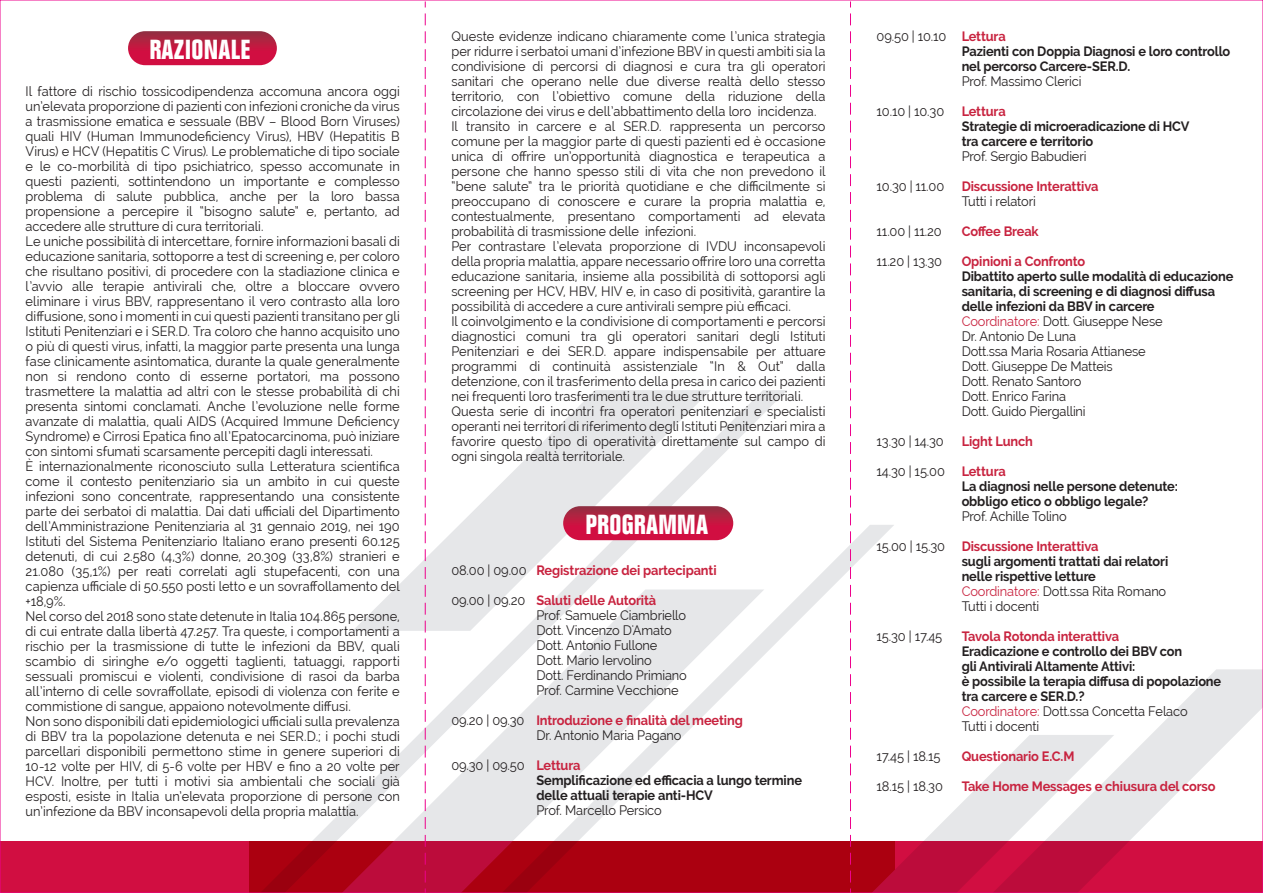
<style>
.page{position:relative;width:1263px;height:893px;background:#fff}
.page>*{position:absolute;margin:0;border:0;box-sizing:border-box;transform-origin:0 0}
.t1{font:700 condensed 27px "Folio";letter-spacing:.01em;color:#fff}
.t2{font:13.5px/15px "Raleway";color:#231f20;scale:.95 1}
.t3{font:700 13.5px/15px "Raleway";letter-spacing:-.01em;color:#231f20;scale:.95 1}
.t4{font:700 13.5px "Raleway";letter-spacing:-.01em;color:#c8233f;scale:.95 1}
.s1{font-weight:400}
.s2{color:#c8233f}
.s3{font-weight:700}
.s4{font-weight:400;color:#c8233f}
.s5{font-weight:400;color:#231f20}
.s6{font-weight:700;color:#c8233f}
</style>
<div class="page">
<div style="left:0;top:842px;width:1263px;height:51px;background:#d10e41"></div>
<svg style="left:250px;top:390px;width:537px;height:501px"></svg>
<svg style="left:365px;top:525px;width:529px;height:366px"></svg>
<svg style="left:284px;top:589px;width:480px;height:302px"></svg>
<svg style="left:765px;top:735px;width:195px;height:156px"></svg>
<svg style="left:960px;top:669px;width:301px;height:222px"></svg>
<div style="left:563px;top:506px;width:170px;height:34px;background:linear-gradient(to bottom,#9d2d42,#de0741);border-radius:17px"></div>
<div style="left:128px;top:31px;width:149px;height:34px;background:linear-gradient(to bottom,#9d2e42,#de0841);border-radius:17px"></div>
<svg style="left:425px;top:1px;width:1px;height:881px"></svg>
<svg style="left:850px;top:1px;width:1px;height:881px"></svg>
<h1 class="t1" style="left:149px;top:34px;width:103px">RAZIONALE</h1>
<p class="t3" style="left:962px;top:29px;width:284px;text-indent:-85px"><span class="s1">09.50 | 10.10</span> <span class="s2">Lettura<br></span>Pazienti con Doppia Diagnosi e loro controllo nel percorso Carcere-SER.D.</p>
<p class="t2" style="left:962px;top:74px;width:128px">Prof. Massimo Clerici</p>
<p class="t2" style="left:877px;top:104px;width:73px">10.10 | 10.30</p>
<p class="t4" style="left:962px;top:104px;width:48px">Lettura</p>
<p class="t3" style="left:962px;top:119px;width:241px">Strategie di microeradicazione di HCV tra carcere e territorio</p>
<p class="t2" style="left:962px;top:149px;width:133px">Prof. Sergio Babudieri</p>
<p class="t2" style="left:877px;top:179px;width:73px">10.30 | 11.00</p>
<p class="t4" style="left:962px;top:179px;width:145px">Discussione Interattiva</p>
<p class="t2" style="left:962px;top:194px;width:80px">Tutti i relatori</p>
<p class="t2" style="left:877px;top:224px;width:70px">11.00 | 11.20</p>
<p class="t4" style="left:962px;top:224px;width:83px">Coffee Break</p>
<p class="t2" style="left:877px;top:254px;width:71px">11.20 | 13.30</p>
<p class="t4" style="left:962px;top:254px;width:132px">Opinioni a Confronto</p>
<p class="t2" style="left:962px;top:269px;width:288px"><span class="s3">Dibattito aperto sulle modalità di educazione sanitaria, di screening e di diagnosi diffusa delle infezioni da BBV in carcere<br></span><span class="s2">Coordinatore:</span> Dott. Giuseppe Nese<br>Dr. Antonio De Luna<br>Dott.ssa Maria Rosaria Attianese<br>Dott. Giuseppe De Matteis<br>Dott. Renato Santoro<br>Dott. Enrico Farina<br>Dott. Guido Piergallini</p>
<p class="t2" style="left:877px;top:434px;width:72px">13.30 | 14.30</p>
<p class="t4" style="left:962px;top:434px;width:77px">Light Lunch</p>
<p class="t3" style="left:962px;top:464px;width:229px;text-indent:-85px"><span class="s1">14.30 | 15.00</span> <span class="s2">Lettura<br></span>La diagnosi nelle persone detenute: obbligo etico o obbligo legale?</p>
<p class="t2" style="left:962px;top:509px;width:112px">Prof. Achille Tolino</p>
<p class="t3" style="left:962px;top:539px;width:219px;text-indent:-85px"><span class="s1">15.00 | 15.30</span> <span class="s2">Discussione Interattiva<br></span>sugli argomenti trattati dai relatori nelle rispettive letture<br><span class="s4">Coordinatore:</span> <span class="s1">Dott.ssa Rita Romano<br>Tutti i docenti</span></p>
<p class="t2" style="left:877px;top:629px;width:71px">15.30 | 17.45</p>
<p class="t4" style="left:962px;top:629px;width:167px">Tavola Rotonda interattiva</p>
<p class="t3" style="left:962px;top:644px;width:275px">Eradicazione e controllo dei BBV con<br>gli Antivirali Altamente Attivi:<br>è possibile la terapia diffusa di popolazione tra carcere e SER.D.?<br><span class="s4">Coordinatore:</span> <span class="s1">Dott.ssa Concetta Felaco<br>Tutti i docenti</span></p>
<p class="t2" style="left:877px;top:749px;width:69px">17.45 | 18.15</p>
<p class="t4" style="left:962px;top:749px;width:120px">Questionario E.C.M</p>
<p class="t2" style="left:877px;top:779px;width:71px">18.15 | 18.30</p>
<p class="t4" style="left:962px;top:779px;width:269px">Take Home Messages e chiusura del corso</p>
<p class="t2" style="left:451px;top:29px;width:395px">Queste evidenze indicano chiaramente come l’unica strategia per ridurre i serbatoi umani d’infezione BBV in questi ambiti sia la condivisione di percorsi di diagnosi e cura tra gli operatori sanitari che operano nelle due diverse realtà dello stesso territorio, con l’obiettivo comune della riduzione della circolazione dei virus e dell’abbattimento della loro incidenza.<br>Il transito in carcere e al SER.D. rappresenta un percorso comune per la maggior parte di questi pazienti ed è occasione unica di offrire un’opportunità diagnostica e terapeutica a persone che hanno spesso stili di vita che non prevedono il “bene salute” tra le priorità quotidiane e che difficilmente si preoccupano di conoscere e curare la propria malattia e, contestualmente, presentano comportamenti ad elevata probabilità di trasmissione delle infezioni.<br>Per contrastare l’elevata proporzione di IVDU inconsapevoli della propria malattia, appare necessario offrire loro una corretta educazione sanitaria, insieme alla possibilità di sottoporsi agli screening per HCV, HBV, HIV e, in caso di positività, garantire la possibilità di accedere a cure antivirali sempre più efficaci.<br>Il coinvolgimento e la condivisione di comportamenti e percorsi diagnostici comuni tra gli operatori sanitari degli Istituti Penitenziari e dei SER.D. appare indispensabile per attuare programmi di continuità assistenziale “In &amp; Out” dalla detenzione, con il trasferimento della presa in carico dei pazienti nei frequenti loro trasferimenti tra le due strutture territoriali.<br>Questa serie di incontri fra operatori penitenziari e specialisti operanti nei territori di riferimento degli Istituti Penitenziari mira a favorire questo tipo di operatività direttamente sul campo di ogni singola realtà territoriale.</p>
<p class="t2" style="left:26px;top:84px;width:395px">Il fattore di rischio tossicodipendenza accomuna ancora oggi un’elevata proporzione di pazienti con infezioni croniche da virus a trasmissione ematica e sessuale (BBV – Blood Born Viruses) quali HIV (Human Immunodeficiency Virus), HBV (Hepatitis B Virus) e HCV (Hepatitis C Virus). Le problematiche di tipo sociale e le co-morbilità di tipo psichiatrico, spesso accomunate in questi pazienti, sottintendono un importante e complesso problema di salute pubblica, anche per la loro bassa propensione a percepire il “bisogno salute” e, pertanto, ad accedere alle strutture di cura territoriali.<br>Le uniche possibilità di intercettare, fornire informazioni basali di educazione sanitaria, sottoporre a test di screening e, per coloro che risultano positivi, di procedere con la stadiazione clinica e l’avvio alle terapie antivirali che, oltre a bloccare ovvero eliminare i virus BBV, rappresentano il vero contrasto alla loro diffusione, sono i momenti in cui questi pazienti transitano per gli Istituti Penitenziari e i SER.D. Tra coloro che hanno acquisito uno o più di questi virus, infatti, la maggior parte presenta una lunga fase clinicamente asintomatica, durante la quale generalmente non si rendono conto di esserne portatori, ma possono trasmettere la malattia ad altri con le stesse probabilità di chi presenta sintomi conclamati. Anche l’evoluzione nelle forme avanzate di malattia, quali AIDS (Acquired Immune Deficiency Syndrome) e Cirrosi Epatica fino all’Epatocarcinoma, può iniziare con sintomi sfumati scarsamente percepiti dagli interessati.<br>È internazionalmente riconosciuto sulla Letteratura scientifica come il contesto penitenziario sia un ambito in cui queste infezioni sono concentrate, rappresentando una consistente parte dei serbatoi di malattia. Dai dati ufficiali del Dipartimento dell’Amministrazione Penitenziaria al 31 gennaio 2019, nei 190<br>Istituti del Sistema Penitenziario Italiano erano presenti 60.125 detenuti, di cui 2.580 (4,3%) donne, 20.309 (33,8%) stranieri e 21.080 (35,1%) per reati correlati agli stupefacenti, con una capienza ufficiale di 50.550 posti letto e un sovraffollamento del +18,9%.<br>Nel corso del 2018 sono state detenute in Italia 104.865 persone, di cui entrate dalla libertà 47.257. Tra queste, i comportamenti a rischio per la trasmissione di tutte le infezioni da BBV, quali scambio di siringhe e/o oggetti taglienti, tatuaggi, rapporti sessuali promiscui e violenti, condivisione di rasoi da barba all’interno di celle sovraffollate, episodi di violenza con ferite e commistione di sangue, appaiono notevolmente diffusi.<br>Non sono disponibili dati epidemiologici ufficiali sulla prevalenza di BBV tra la popolazione detenuta e nei SER.D.; i pochi studi parcellari disponibili permettono stime in genere superiori di 10-12 volte per HIV, di 5-6 volte per HBV e fino a 20 volte per HCV. Inoltre, per tutti i motivi sia ambientali che sociali già esposti, esiste in Italia un’elevata proporzione di persone con un’infezione da BBV inconsapevoli della propria malattia.</p>
<h1 class="t1" style="left:585px;top:510px;width:124px">PROGRAMMA</h1>
<p class="t4" style="left:451px;top:563px;width:281px"><span class="s5">08.00 | 09.00</span> Registrazione dei partecipanti</p>
<p class="t2" style="left:536px;top:593px;width:160px;text-indent:-85px">09.00 | 09.20 <span class="s6">Saluti delle Autorità<br></span>Prof. Samuele Ciambriello<br>Dott. Vincenzo D'Amato<br>Dott. Antonio Fullone<br>Dott. Mario Iervolino<br>Dott. Ferdinando Primiano<br>Prof. Carmine Vecchione</p>
<p class="t2" style="left:536px;top:713px;width:219px;text-indent:-85px">09.20 | 09.30 <span class="s6">Introduzione e finalità del meeting<br></span>Dr. Antonio Maria Pagano</p>
<p class="t3" style="left:536px;top:758px;width:281px;text-indent:-85px"><span class="s1">09.30 | 09.50</span> <span class="s2">Lettura<br></span>Semplificazione ed efficacia a lungo termine delle attuali terapie anti-HCV</p>
<p class="t2" style="left:536px;top:803px;width:133px">Prof. Marcello Persico</p>
</div>
